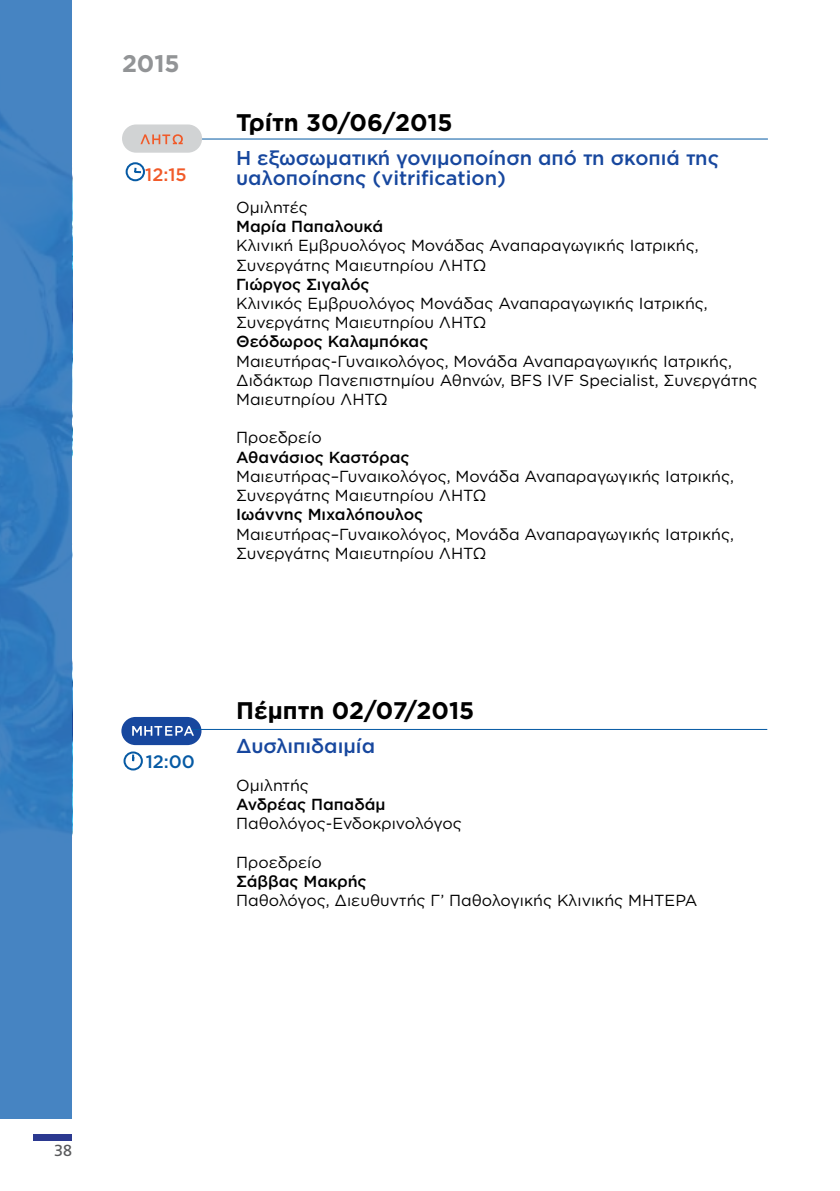
<style>
.page{position:relative;width:840px;height:1191px;background:#fff}
.page>*{position:absolute;margin:0;border:0;box-sizing:border-box;transform-origin:0 0}
.t1{font:700 24px "Gotham Greek";color:#000}
.t2{font:700 24px "Gotham Greek";color:#929496}
.t3{font:500 20px/20px "Gotham Greek";color:#17479e}
.t4{font:500 18px "Gotham Greek";color:#065aa4}
.t5{font:500 18px "Gotham Greek";color:#f15a29}
.t6{font:16px/19.2px "Gotham Greek";color:#000}
.t7{font:500 16px "Gotham Greek";color:#000}
.t8{font:16px "PF Catalog";color:#58595b}
</style>
<div class="page">
<div style="left:34px;top:1134px;width:38px;height:6px;background:#2b3990"></div>
<div style="left:121px;top:717px;width:80px;height:28px;background:#17479e;border-radius:14px"></div>
<svg style="left:132px;top:726px;width:62px;height:9px"></svg>
<hr style="left:192px;top:729px;width:574px;height:1px;background:#065aa4">
<svg style="left:123px;top:751px;width:20px;height:20px"></svg>
<hr style="left:192px;top:138px;width:575px;height:1px;background:#065aa4">
<div style="left:122px;top:124px;width:80px;height:29px;background:#d1d3d4;border-radius:14px"></div>
<svg style="left:140px;top:134px;width:43px;height:10px"></svg>
<svg style="left:125px;top:162px;width:20px;height:20px"></svg>
<svg style="left:0;top:0;width:72px;height:1119px;background:#3d7fc0"></svg>
<h1 class="t2" style="left:122px;top:50px;width:59px">2015</h1>
<p class="t5" style="left:145px;top:164px;width:43px">12:15</p>
<h1 class="t1" style="left:236px;top:109px;width:218px">Τρίτη 30/06/2015</h1>
<p class="t3" style="left:236px;top:147px;width:484px">Η εξωσωματική γονιμοποίηση από τη σκοπιά της υαλοποίησης (vitrification)</p>
<p class="t6" style="left:236px;top:197px;width:73px">Ομιλητές</p>
<p class="t7" style="left:236px;top:217px;width:148px">Μαρία Παπαλουκά</p>
<p class="t6" style="left:236px;top:236px;width:464px">Κλινική Εμβρυολόγος Μονάδας Αναπαραγωγικής Ιατρικής,<br>Συνεργάτης Μαιευτηρίου ΛΗΤΩ</p>
<p class="t7" style="left:236px;top:275px;width:135px">Γιώργος Σιγαλός</p>
<p class="t6" style="left:236px;top:293px;width:473px">Κλινικός Εμβρυολόγος Μονάδας Αναπαραγωγικής Ιατρικής,<br>Συνεργάτης Μαιευτηρίου ΛΗΤΩ</p>
<p class="t7" style="left:236px;top:333px;width:194px">Θεόδωρος Καλαμπόκας</p>
<p class="t6" style="left:236px;top:351px;width:522px">Μαιευτήρας-Γυναικολόγος, Μονάδα Αναπαραγωγικής Ιατρικής,<br>Διδάκτωρ Πανεπιστημίου Αθηνών, BFS IVF Specialist, Συνεργάτης<br>Μαιευτηρίου ΛΗΤΩ</p>
<p class="t6" style="left:236px;top:428px;width:87px">Προεδρείο</p>
<p class="t7" style="left:236px;top:448px;width:175px">Αθανάσιος Καστόρας</p>
<p class="t6" style="left:236px;top:466px;width:499px">Μαιευτήρας–Γυναικολόγος, Μονάδα Αναπαραγωγικής Ιατρικής,<br>Συνεργάτης Μαιευτηρίου ΛΗΤΩ</p>
<p class="t7" style="left:236px;top:505px;width:189px">Ιωάννης Μιχαλόπουλος</p>
<p class="t6" style="left:236px;top:524px;width:499px">Μαιευτήρας–Γυναικολόγος, Μονάδα Αναπαραγωγικής Ιατρικής,<br>Συνεργάτης Μαιευτηρίου ΛΗΤΩ</p>
<p class="t4" style="left:146px;top:751px;width:51px">12:00</p>
<h1 class="t1" style="left:236px;top:696px;width:239px">Πέμπτη 02/07/2015</h1>
<p class="t3" style="left:236px;top:735px;width:140px">Δυσλιπιδαιμία</p>
<p class="t6" style="left:236px;top:775px;width:74px">Ομιλητής</p>
<p class="t7" style="left:236px;top:795px;width:151px">Ανδρέας Παπαδάμ</p>
<p class="t6" style="left:236px;top:814px;width:227px">Παθολόγος-Ενδοκρινολόγος</p>
<p class="t6" style="left:236px;top:852px;width:87px">Προεδρείο</p>
<p class="t7" style="left:236px;top:872px;width:132px">Σάββας Μακρής</p>
<p class="t6" style="left:236px;top:890px;width:462px">Παθολόγος, Διευθυντής Γ’ Παθολογικής Κλινικής ΜΗΤΕΡΑ</p>
<p class="t8" style="left:54px;top:1141px;width:19px">38</p>
</div>
